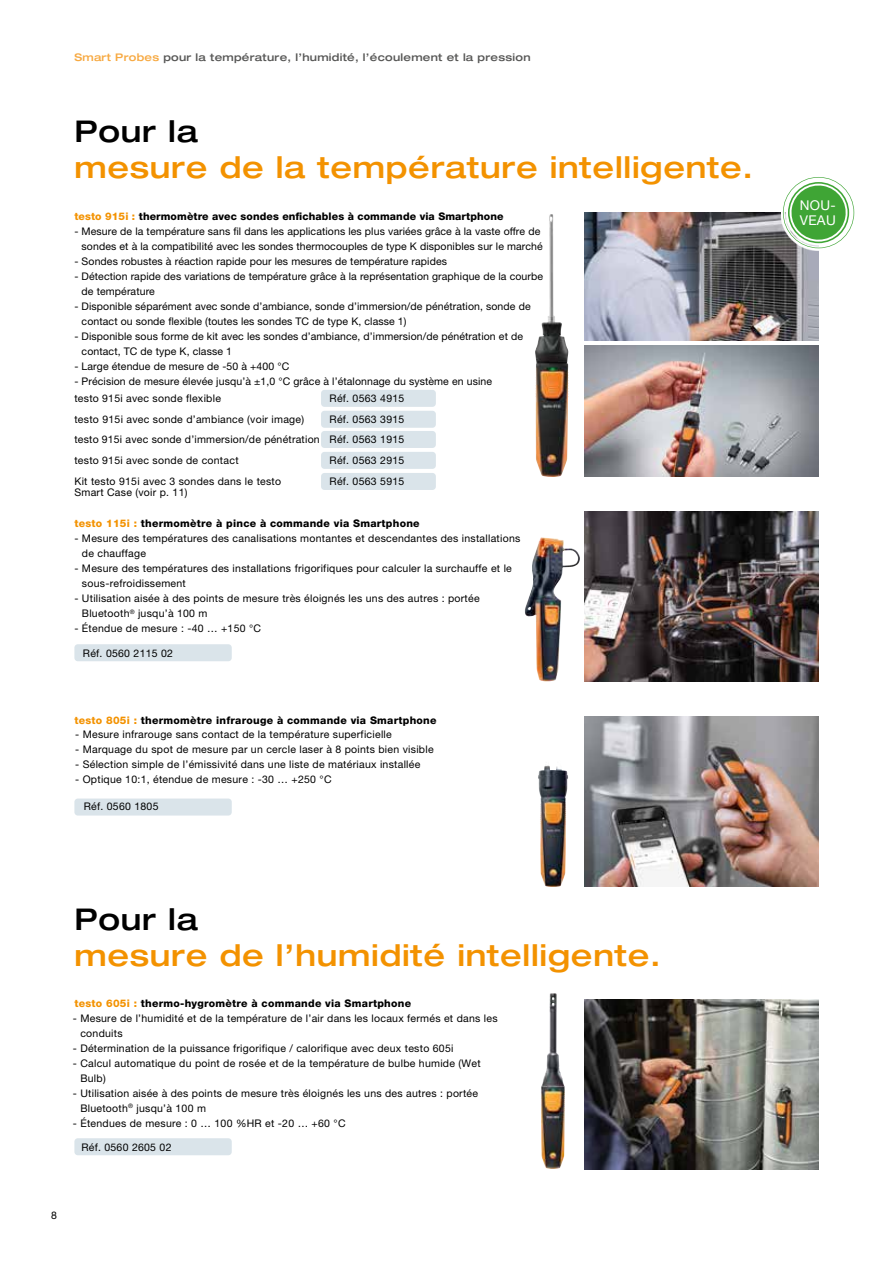
<style>
.page{position:relative;width:893px;height:1263px;background:#fff}
.page>*{position:absolute;margin:0;border:0;box-sizing:border-box;transform-origin:0 0}
.t1{font:500 expanded 30px "Helvetica Neue LTW1 G";letter-spacing:.025em;color:#f39200}
.t2{font:500 expanded 30px "Helvetica Neue LTW1 G";letter-spacing:.025em;color:#000}
.t3{font:13.5px/15px "Helvetica Neue LTW1 G";letter-spacing:.025em;color:#fff}
.t4{font:10.5px/15px "Helvetica Neue LTW1 G";letter-spacing:.025em;color:#000}
.t5{font:800 10.5px "Helvetica Neue LTW1 G";letter-spacing:.025em;color:#000}
.t6{font:500 expanded 10.5px "Helvetica Neue LTW1 G";letter-spacing:.025em;color:#575756}
.s1{color:#f7a941}
.s2{color:#f39200}
</style>
<div class="page">
<img style="left:541px;top:993px;width:24px;height:176px">
<img style="left:585px;top:999px;width:234px;height:170px">
<img style="left:524px;top:537px;width:56px;height:145px">
<img style="left:538px;top:765px;width:30px;height:122px">
<img style="left:535px;top:214px;width:34px;height:263px">
<img style="left:585px;top:511px;width:234px;height:170px">
<img style="left:585px;top:213px;width:234px;height:127px">
<img style="left:585px;top:346px;width:234px;height:131px">
<img style="left:585px;top:717px;width:234px;height:170px">
<svg style="left:781px;top:209px;width:74px;height:41px"></svg>
<svg style="left:783px;top:177px;width:71px;height:71px"></svg>
<div style="left:74px;top:798px;width:158px;height:17px;background:#dae4ea;border-radius:3px"></div>
<div style="left:321px;top:390px;width:115px;height:17px;background:#dae4ea;border-radius:3px"></div>
<div style="left:321px;top:431px;width:115px;height:17px;background:#dae4ea;border-radius:3px"></div>
<div style="left:321px;top:411px;width:115px;height:17px;background:#dae4ea;border-radius:3px"></div>
<div style="left:321px;top:452px;width:115px;height:17px;background:#dae4ea;border-radius:3px"></div>
<div style="left:321px;top:473px;width:115px;height:17px;background:#dae4ea;border-radius:3px"></div>
<div style="left:74px;top:1138px;width:158px;height:17px;background:#dae4ea;border-radius:3px"></div>
<div style="left:74px;top:644px;width:158px;height:17px;background:#dae4ea;border-radius:3px"></div>
<p class="t6" style="left:74px;top:50px;width:458px"><span class="s1">Smart Probes</span> pour la température, l’humidité, l’écoulement et la pression</p>
<h1 class="t2" style="left:74px;top:112px;width:125px">Pour la</h1>
<h1 class="t1" style="left:74px;top:148px;width:680px">mesure de la température intelligente.</h1>
<p class="t5" style="left:74px;top:210px;width:431px"><span class="s2">testo 915i :</span> thermomètre avec sondes enfichables à commande via Smartphone</p>
<p class="t4" style="left:74px;top:224px;width:470px;text-align:right">- Mesure de la température sans fil dans les applications les plus variées grâce à la vaste offre de sondes et à la compatibilité avec les sondes thermocouples de type K disponibles sur le marché</p>
<p class="t4" style="left:74px;top:254px;width:374px">- Sondes robustes à réaction rapide pour les mesures de température rapides</p>
<p class="t4" style="left:82px;top:269px;width:463px;text-indent:-7px">- Détection rapide des variations de température grâce à la représentation graphique de la courbe de température</p>
<p class="t4" style="left:82px;top:299px;width:451px;text-indent:-7px">- Disponible séparément avec sonde d’ambiance, sonde d’immersion/de pénétration, sonde de contact ou sonde flexible (toutes les sondes TC de type K, classe 1)</p>
<p class="t4" style="left:82px;top:329px;width:443px;text-indent:-7px">- Disponible sous forme de kit avec les sondes d’ambiance, d’immersion/de pénétration et de contact, TC de type K, classe 1</p>
<p class="t4" style="left:74px;top:359px;width:216px">- Large étendue de mesure de -50 à +400 °C</p>
<p class="t4" style="left:74px;top:374px;width:419px">- Précision de mesure élevée jusqu’à ±1,0 °C grâce à l’étalonnage du système en usine</p>
<p class="t4" style="left:74px;top:391px;width:148px">testo 915i avec sonde flexible</p>
<p class="t4" style="left:74px;top:432px;width:247px">testo 915i avec sonde d’immersion/de pénétration</p>
<p class="t4" style="left:74px;top:412px;width:231px">testo 915i avec sonde d’ambiance (voir image)</p>
<p class="t4" style="left:74px;top:450px;width:208px;line-height:20.9px">testo 915i avec sonde de contact<br>Kit testo 915i avec 3 sondes dans le testo</p>
<p class="t4" style="left:74px;top:484px;width:115px">Smart Case (voir p. 11)</p>
<p class="t4" style="left:330px;top:391px;width:76px">Réf. 0563 4915</p>
<p class="t4" style="left:330px;top:432px;width:76px">Réf. 0563 1915</p>
<p class="t4" style="left:330px;top:412px;width:76px">Réf. 0563 3915</p>
<p class="t4" style="left:330px;top:450px;width:76px;line-height:21.1px">Réf. 0563 2915<br>Réf. 0563 5915</p>
<p class="t5" style="left:74px;top:517px;width:347px"><span class="s2">testo 115i :</span> thermomètre à pince à commande via Smartphone</p>
<p class="t4" style="left:82px;top:531px;width:440px;text-indent:-8px">- Mesure des températures des canalisations montantes et descendantes des installations de chauffage</p>
<p class="t4" style="left:82px;top:561px;width:431px;text-indent:-8px">- Mesure des températures des installations frigorifiques pour calculer la surchauffe et le sous-refroidissement</p>
<p class="t4" style="left:82px;top:591px;width:399px;text-indent:-8px">- Utilisation aisée à des points de mesure très éloignés les uns des autres : portée<br>Bluetooth<sup>®</sup> jusqu’à 100 m</p>
<p class="t4" style="left:74px;top:621px;width:188px">- Étendue de mesure : -40 … +150 °C</p>
<p class="t4" style="left:83px;top:645px;width:92px">Réf. 0560 2115 02</p>
<p class="t5" style="left:74px;top:714px;width:364px"><span class="s2">testo 805i :</span> thermomètre infrarouge à commande via Smartphone</p>
<p class="t4" style="left:75px;top:727px;width:318px">- Mesure infrarouge sans contact de la température superficielle</p>
<p class="t4" style="left:75px;top:742px;width:360px">- Marquage du spot de mesure par un cercle laser à 8 points bien visible</p>
<p class="t4" style="left:75px;top:757px;width:347px">- Sélection simple de l’émissivité dans une liste de matériaux installée</p>
<p class="t4" style="left:75px;top:772px;width:258px">- Optique 10:1, étendue de mesure : -30 … +250 °C</p>
<p class="t4" style="left:84px;top:799px;width:76px">Réf. 0560 1805</p>
<h1 class="t2" style="left:74px;top:900px;width:125px">Pour la</h1>
<h1 class="t1" style="left:74px;top:936px;width:588px">mesure de l’humidité intelligente.</h1>
<p class="t5" style="left:74px;top:997px;width:338px"><span class="s2">testo 605i :</span> thermo-hygromètre à commande via Smartphone</p>
<p class="t4" style="left:80px;top:1010px;width:419px;text-indent:-8px">- Mesure de l’humidité et de la température de l’air dans les locaux fermés et dans les conduits</p>
<p class="t4" style="left:73px;top:1040px;width:382px">- Détermination de la puissance frigorifique / calorifique avec deux testo 605i</p>
<p class="t4" style="left:80px;top:1055px;width:402px;text-indent:-8px">- Calcul automatique du point de rosée et de la température de bulbe humide (Wet<br>Bulb)</p>
<p class="t4" style="left:80px;top:1085px;width:399px;text-indent:-8px">- Utilisation aisée à des points de mesure très éloignés les uns des autres : portée<br>Bluetooth<sup>®</sup> jusqu’à 100 m</p>
<p class="t4" style="left:73px;top:1115px;width:274px">- Étendues de mesure : 0 … 100 %HR et -20 … +60 °C</p>
<p class="t4" style="left:81px;top:1139px;width:92px">Réf. 0560 2605 02</p>
<p class="t4" style="left:51px;top:1208px;width:7px">8</p>
<p class="t3" style="left:800px;top:198px;width:38px">NOU-<br>VEAU</p>
</div>
